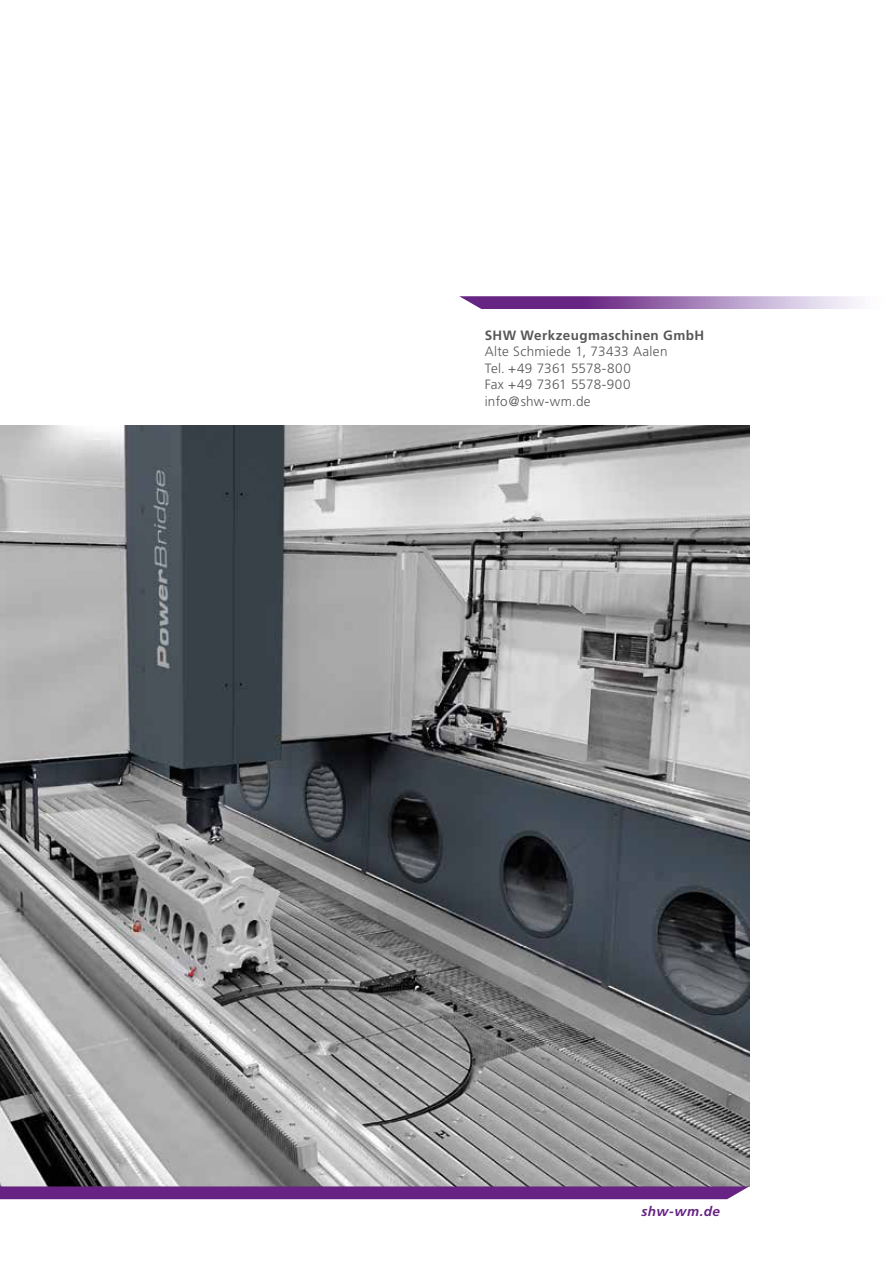
<style>
.page{position:relative;width:893px;height:1263px;background:#fff}
.page>*{position:absolute;margin:0;border:0;box-sizing:border-box;transform-origin:0 0}
.t1{font:300 13.5px/16.5px "Frutiger";letter-spacing:.02em;color:#575756}
.t2{font:700 13.5px "Frutiger";letter-spacing:.03em;color:#575756}
.t3{font:italic 700 13.5px "Frutiger";letter-spacing:.035em;color:#662383}
</style>
<div class="page">
<svg style="left:459px;top:296px;width:400px;height:13px;background:#a079b4"></svg>
<img style="left:0;top:425px;width:749px;height:761px">
<svg style="left:0;top:1186px;width:749px;height:13px;background:#6a2a85"></svg>
<p class="t2" style="left:485px;top:327px;width:221px">SHW Werkzeugmaschinen GmbH</p>
<p class="t1" style="left:485px;top:343px;width:184px">Alte Schmiede 1, 73433 Aalen<br>Tel. +49 7361 5578-800<br>Fax +49 7361 5578-900 info@shw-wm.de</p>
<p class="t3" style="left:641px;top:1203px;width:80px">shw-wm.de</p>
</div>
